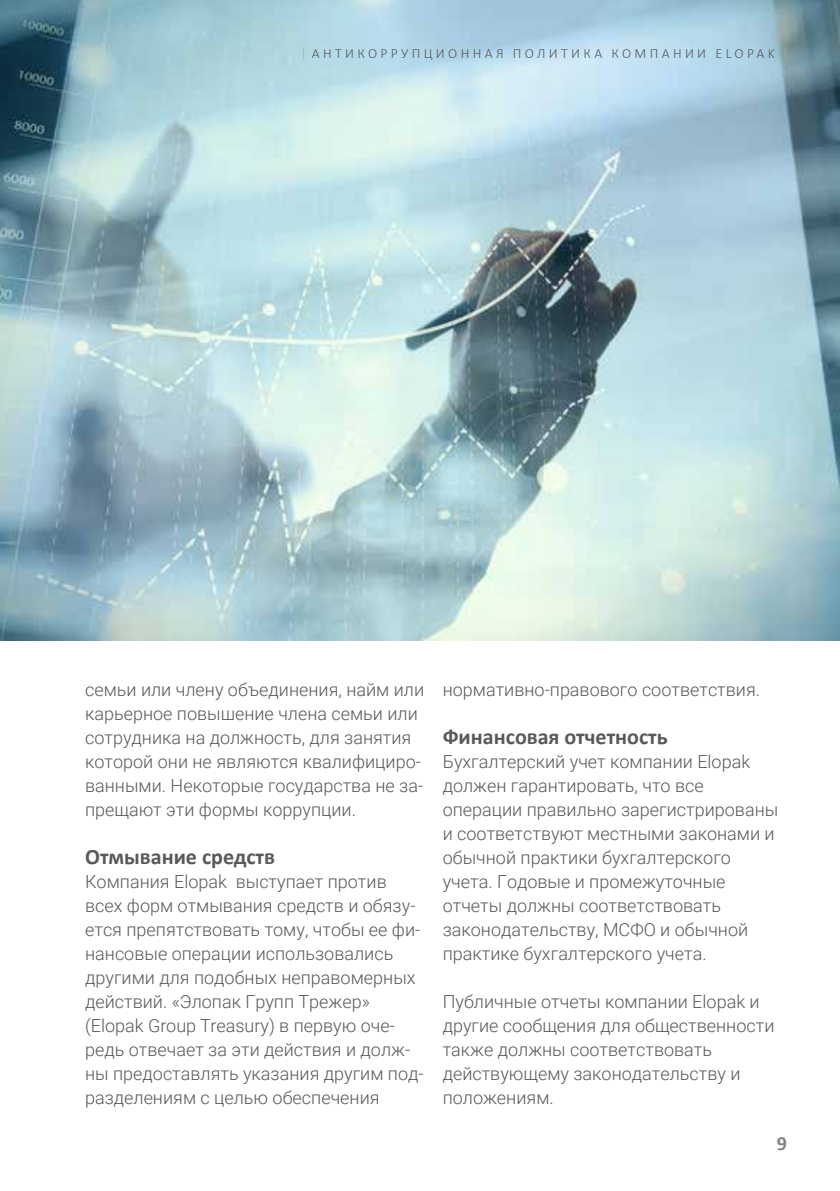
<style>
.page{position:relative;width:840px;height:1191px;background:#fff}
.page>*{position:absolute;margin:0;border:0;box-sizing:border-box;transform-origin:0 0}
.t1{font:700 22px "Calibri";color:#58595b}
.t2{font:700 20px "Calibri";color:#808285}
.t3{font:300 18px/24px "Roboto";color:#58595b}
.t4{font:300 14px "Calibri";letter-spacing:.24em;color:#58595b}
.s1{font-family:"Roboto";color:#a7a9ac}
</style>
<div class="page">
<img style="left:0;top:0;width:839px;height:641px">
<p class="t4" style="left:302px;top:45px;width:486px"><span class="s1">|</span> АНТИКОРРУПЦИОННАЯ ПОЛИТИКА КОМПАНИИ ELOPAK <span class="s1">|</span></p>
<p class="t3" style="left:85px;top:677px;width:340px">семьи или члену объединения, найм или карьерное повышение члена семьи или сотрудника на должность, для занятия которой они не являются квалифициро&shy;ванными. Некоторые государства не за&shy;прещают эти формы коррупции.</p>
<p class="t1" style="left:85px;top:843px;width:191px">Отмывание средств</p>
<p class="t3" style="left:85px;top:869px;width:340px">Компания Elopak выступает против всех форм отмывания средств и обязу&shy;ется препятствовать тому, чтобы ее фи&shy;нансовые операции использовались другими для подобных неправомерных действий. «Элопак Групп Трежер» (Elopak Group Treasury) в первую оче&shy;редь отвечает за эти действия и долж&shy;ны предоставлять указания другим под&shy;разделениям с целью обеспечения</p>
<p class="t3" style="left:442px;top:677px;width:319px">нормативно-правового соответствия.</p>
<p class="t1" style="left:442px;top:723px;width:226px">Финансовая отчетность</p>
<p class="t3" style="left:442px;top:749px;width:337px">Бухгалтерский учет компании Elopak должен гарантировать, что все операции правильно зарегистрированы и соответствуют местными законами и обычной практики бухгалтерского учета. Годовые и промежуточные отчеты должны соответствовать законодательству, МСФО и обычной практике бухгалтерского учета.</p>
<p class="t3" style="left:442px;top:989px;width:333px">Публичные отчеты компании Elopak и другие сообщения для общественности также должны соответствовать действующему законодательству и положениям.</p>
<p class="t2" style="left:776px;top:1130px;width:12px">9</p>
</div>
